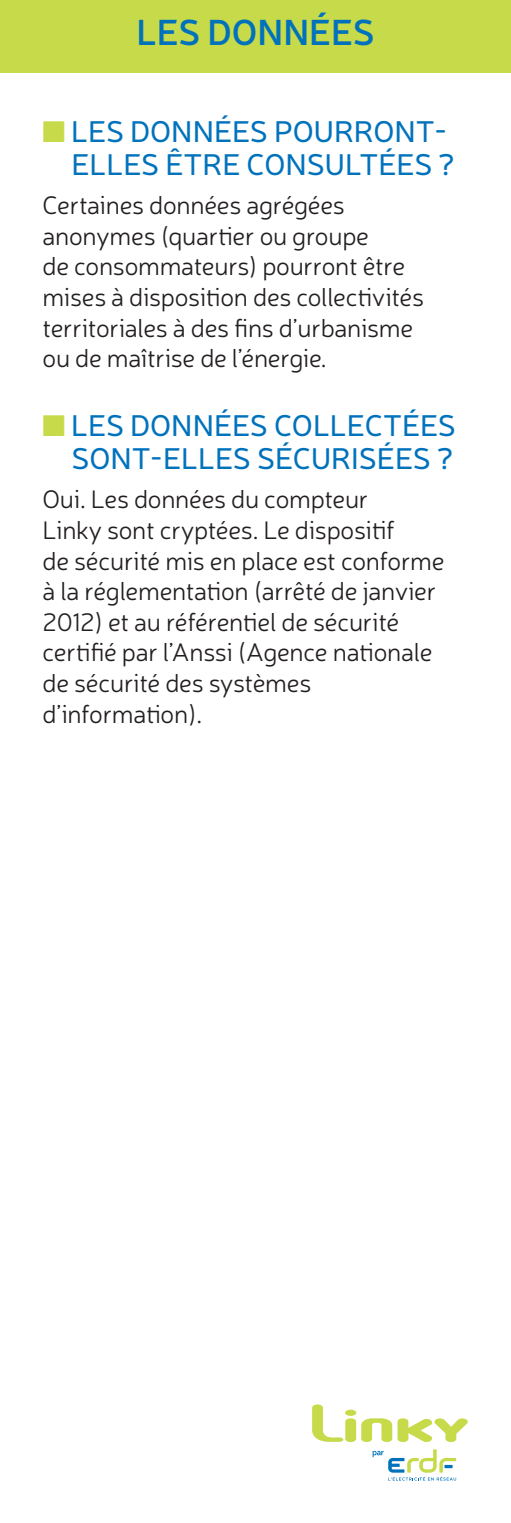
<style>
.page{position:relative;width:511px;height:1523px;background:#fff}
.page>*{position:absolute;margin:0;border:0;box-sizing:border-box;transform-origin:0 0}
.t1{font:600 36px "Neris";color:#0072bc}
.t2{font:30px/33px "Neris";color:#0072bc;text-align:right}
.t3{font:300 25.5px/30.6px "Neris";letter-spacing:-.01em;color:#231f20}
.s1{color:#c7da49}
</style>
<div class="page">
<div style="left:0;top:0;width:510px;height:72px;background:#c7da49"></div>
<svg style="left:312px;top:1404px;width:155px;height:38px"></svg>
<div style="left:345px;top:1409px;width:11px;height:6px;background:#c7da49;border-radius:50%"></div>
<svg style="left:372px;top:1449px;width:83px;height:31px"></svg>
<p class="t1" style="left:136px;top:8px;width:239px">LES DONNÉES</p>
<p class="t2" style="left:43px;top:114px;width:413px"><span class="s1">■</span> LES DONNÉES POURRONT-<br>ELLES ÊTRE CONSULTÉES ?</p>
<p class="t3" style="left:43px;top:189px;width:382px">Certaines données agrégées anonymes (quartier ou groupe<br>de consommateurs) pourront être mises à disposition des collectivités territoriales à des fins d’urbanisme ou de maîtrise de l’énergie.</p>
<p class="t2" style="left:43px;top:408px;width:414px"><span class="s1">■</span> LES DONNÉES COLLECTÉES<br>SONT-ELLES SÉCURISÉES ?</p>
<p class="t3" style="left:43px;top:483px;width:403px">Oui. Les données du compteur<br>Linky sont cryptées. Le dispositif<br>de sécurité mis en place est conforme à la réglementation (arrêté de janvier<br>2012) et au référentiel de sécurité certifié par l’Anssi (Agence nationale de sécurité des systèmes d’information).</p>
</div>
